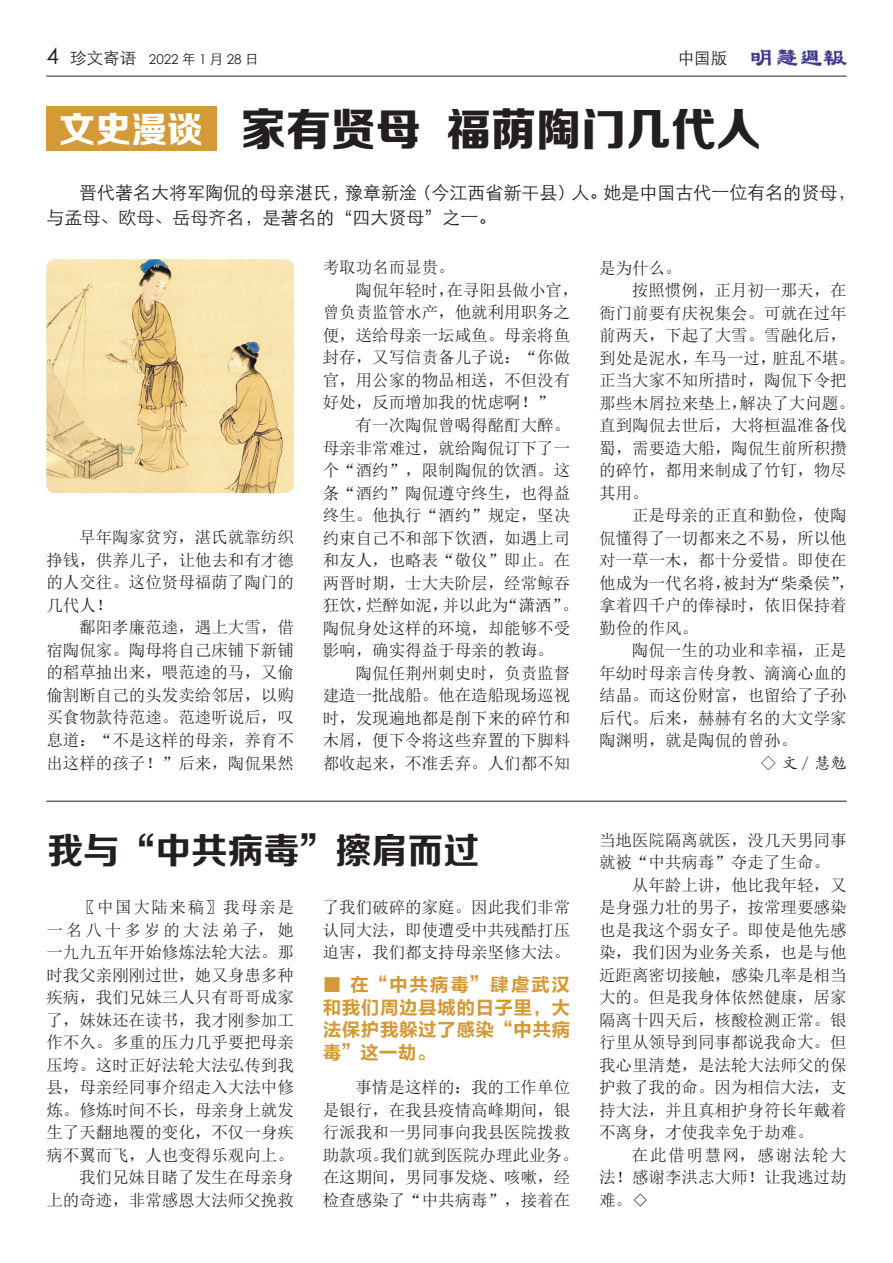
<style>
.page{position:relative;width:893px;height:1263px;background:#fff}
.page>*{position:absolute;margin:0;border:0;box-sizing:border-box;transform-origin:0 0}
.t1{font:45px "FZZDHJW GB1 0";color:#231f20}
.t2{font:36px "FZZCHJW GB1 0";color:#231f20}
.t3{font:18.75px/22.5px "FZLTCHK GBK1 0";letter-spacing:.02em;color:#d39a37;text-align:justify}
.t4{font:18px/25.5px "ST Xihei";color:#231f20}
.t5{font:16.5px/22.5px "Sim Sun";color:#231f20;text-align:justify}
.t6{font:16.5px "Sim Sun";letter-spacing:.1em;color:#231f20}
.t7{font:16.5px "ST Kaiti";color:#231f20}
.t8{font:16.5px "ST Xihei";color:#231f20}
.t9{font:13.5px "ST Xihei";color:#231f20}
.s1{font-size:22.5px}
.s2{font-size:16.5px}
.s3{font-size:36px;color:#fff}
</style>
<div class="page">
<div style="left:46px;top:106px;width:170px;height:45px;background:#d39a37"></div>
<img style="left:751px;top:49px;width:96px;height:17px">
<hr style="left:46px;top:76px;width:801px;height:1px;background:#231f20">
<img style="left:46px;top:259px;width:248px;height:234px">
<hr style="left:46px;top:801px;width:801px;height:1px;background:#231f20">
<p class="t9" style="left:46px;top:49px;width:214px"><span class="s1">4</span> <span class="s2">珍文寄语</span> 2022 年 1 月 28 日</p>
<p class="t8" style="left:678px;top:45px;width:51px">中国版</p>
<h1 class="t1" style="left:59px;top:105px;width:704px"><span class="s3">文史漫谈</span> 家有贤母 福荫陶门几代人</h1>
<p class="t4" style="left:46px;top:178px;width:811px;text-indent:33px">晋代著名大将军陶侃的母亲湛氏，豫章新淦（今江西省新干县）人。她是中国古代一位有名的贤母，与孟母、欧母、岳母齐名，是著名的“四大贤母”之一。</p>
<p class="t5" style="left:46px;top:526px;width:249px;text-indent:33px">早年陶家贫穷，湛氏就靠纺织挣钱，供养儿子，让他去和有才德的人交往。这位贤母福荫了陶门的几代人！</p>
<p class="t5" style="left:46px;top:616px;width:249px;text-indent:33px">鄱阳孝廉范逵，遇上大雪，借宿陶侃家。陶母将自己床铺下新铺的稻草抽出来，喂范逵的马，又偷偷割断自己的头发卖给邻居，以购买食物款待范逵。范逵听说后，叹息道：“不是这样的母亲，养育不出这样的孩子！”后来，陶侃果然</p>
<p class="t5" style="left:323px;top:256px;width:133px">考取功名而显贵。</p>
<p class="t5" style="left:356px;top:279px;width:225px">陶侃年轻时，在寻阳县做小官，</p>
<p class="t5" style="left:323px;top:301px;width:249px">曾负责监管水产，他就利用职务之</p>
<p class="t5" style="left:323px;top:324px;width:249px">便，送给母亲一坛咸鱼。母亲将鱼</p>
<p class="t5" style="left:323px;top:346px;width:249px">封存，又写信责备儿子说：“你做</p>
<p class="t5" style="left:323px;top:369px;width:249px">官，用公家的物品相送，不但没有</p>
<p class="t5" style="left:323px;top:391px;width:232px">好处，反而增加我的忧虑啊！”</p>
<p class="t5" style="left:356px;top:414px;width:216px">有一次陶侃曾喝得酩酊大醉。</p>
<p class="t5" style="left:323px;top:436px;width:249px">母亲非常难过，就给陶侃订下了一</p>
<p class="t5" style="left:323px;top:459px;width:249px">个“酒约”，限制陶侃的饮酒。这</p>
<p class="t5" style="left:323px;top:481px;width:249px">条“酒约”陶侃遵守终生，也得益</p>
<p class="t5" style="left:323px;top:504px;width:249px">终生。他执行“酒约”规定，坚决</p>
<p class="t5" style="left:323px;top:526px;width:249px">约束自己不和部下饮酒，如遇上司</p>
<p class="t5" style="left:323px;top:549px;width:249px">和友人，也略表“敬仪”即止。在</p>
<p class="t5" style="left:323px;top:571px;width:249px">两晋时期，士大夫阶层，经常鲸吞</p>
<p class="t5" style="left:323px;top:594px;width:257px">狂饮，烂醉如泥，并以此为“潇洒”。</p>
<p class="t5" style="left:323px;top:616px;width:249px">陶侃身处这样的环境，却能够不受</p>
<p class="t5" style="left:323px;top:639px;width:232px">影响，确实得益于母亲的教诲。</p>
<p class="t5" style="left:356px;top:661px;width:216px">陶侃任荆州刺史时，负责监督</p>
<p class="t5" style="left:323px;top:684px;width:249px">建造一批战船。他在造船现场巡视</p>
<p class="t5" style="left:323px;top:706px;width:249px">时，发现遍地都是削下来的碎竹和</p>
<p class="t5" style="left:323px;top:729px;width:249px">木屑，便下令将这些弃置的下脚料</p>
<p class="t5" style="left:323px;top:751px;width:249px">都收起来，不准丢弃。人们都不知</p>
<h2 class="t2" style="left:47px;top:830px;width:433px">我与“中共病毒”擦肩而过</h2>
<p class="t5" style="left:46px;top:896px;width:249px;text-align:right">〖中国大陆来稿〗我母亲是<br>一名八十多岁的大法弟子，她一九九五年开始修炼法轮大法。那时我父亲刚刚过世，她又身患多种疾病，我们兄妹三人只有哥哥成家了，妹妹还在读书，我才刚参加工作不久。多重的压力几乎要把母亲压垮。这时正好法轮大法弘传到我县，母亲经同事介绍走入大法中修炼。修炼时间不长，母亲身上就发生了天翻地覆的变化，不仅一身疾病不翼而飞，人也变得乐观向上。我们兄妹目睹了发生在母亲身<br>上的奇迹，非常感恩大法师父挽救</p>
<p class="t5" style="left:323px;top:896px;width:249px">了我们破碎的家庭。因此我们非常认同大法，即使遭受中共残酷打压迫害，我们都支持母亲坚修大法。</p>
<p class="t3" style="left:323px;top:974px;width:249px">■ 在“中共病毒”肆虐武汉和我们周边县城的日子里，大法保护我躲过了感染“中共病毒”这一劫。</p>
<p class="t5" style="left:323px;top:1076px;width:257px;text-align:left;text-indent:33px">事情是这样的：我的工作单位是银行，在我县疫情高峰期间，银行派我和一男同事向我县医院拨救助款项。我们就到医院办理此业务。在这期间，男同事发烧、咳嗽，经检查感染了“中共病毒”，接着在</p>
<p class="t5" style="left:599px;top:256px;width:84px">是为什么。</p>
<p class="t5" style="left:632px;top:279px;width:216px">按照惯例，正月初一那天，在</p>
<p class="t5" style="left:599px;top:301px;width:249px">衙门前要有庆祝集会。可就在过年</p>
<p class="t5" style="left:599px;top:324px;width:249px">前两天，下起了大雪。雪融化后，</p>
<p class="t5" style="left:599px;top:346px;width:257px">到处是泥水，车马一过，脏乱不堪。</p>
<p class="t5" style="left:599px;top:369px;width:249px">正当大家不知所措时，陶侃下令把</p>
<p class="t5" style="left:599px;top:391px;width:257px">那些木屑拉来垫上，解决了大问题。</p>
<p class="t5" style="left:599px;top:414px;width:249px">直到陶侃去世后，大将桓温准备伐</p>
<p class="t5" style="left:599px;top:436px;width:249px">蜀，需要造大船，陶侃生前所积攒</p>
<p class="t5" style="left:599px;top:459px;width:249px">的碎竹，都用来制成了竹钉，物尽</p>
<p class="t5" style="left:599px;top:481px;width:51px">其用。</p>
<p class="t5" style="left:632px;top:504px;width:216px">正是母亲的正直和勤俭，使陶</p>
<p class="t5" style="left:599px;top:526px;width:249px">侃懂得了一切都来之不易，所以他</p>
<p class="t5" style="left:599px;top:549px;width:249px">对一草一木，都十分爱惜。即使在</p>
<p class="t5" style="left:599px;top:571px;width:257px">他成为一代名将，被封为“柴桑侯”，</p>
<p class="t5" style="left:599px;top:594px;width:249px">拿着四千户的俸禄时，依旧保持着</p>
<p class="t5" style="left:599px;top:616px;width:100px">勤俭的作风。</p>
<p class="t5" style="left:632px;top:639px;width:216px">陶侃一生的功业和幸福，正是</p>
<p class="t5" style="left:599px;top:661px;width:249px">年幼时母亲言传身教、滴滴心血的</p>
<p class="t5" style="left:599px;top:684px;width:249px">结晶。而这份财富，也留给了子孙</p>
<p class="t5" style="left:599px;top:706px;width:249px">后代。后来，赫赫有名的大文学家</p>
<p class="t5" style="left:599px;top:729px;width:199px">陶渊明，就是陶侃的曾孙。</p>
<p class="t7" style="left:760px;top:751px;width:88px">◇ 文/慧勉</p>
<p class="t5" style="left:599px;top:829px;width:249px">当地医院隔离就医，没几天男同事</p>
<p class="t5" style="left:599px;top:851px;width:232px">就被“中共病毒”夺走了生命。</p>
<p class="t5" style="left:632px;top:874px;width:216px">从年龄上讲，他比我年轻，又</p>
<p class="t5" style="left:599px;top:896px;width:249px">是身强力壮的男子，按常理要感染</p>
<p class="t5" style="left:599px;top:919px;width:249px">也是我这个弱女子。即使是他先感</p>
<p class="t5" style="left:599px;top:941px;width:249px">染，我们因为业务关系，也是与他</p>
<p class="t5" style="left:599px;top:964px;width:249px">近距离密切接触，感染几率是相当</p>
<p class="t5" style="left:599px;top:986px;width:249px">大的。但是我身体依然健康，居家</p>
<p class="t5" style="left:599px;top:1009px;width:249px">隔离十四天后，核酸检测正常。银</p>
<p class="t5" style="left:599px;top:1031px;width:249px">行里从领导到同事都说我命大。但</p>
<p class="t5" style="left:599px;top:1054px;width:249px">我心里清楚，是法轮大法师父的保</p>
<p class="t5" style="left:599px;top:1076px;width:249px">护救了我的命。因为相信大法，支</p>
<p class="t5" style="left:599px;top:1099px;width:249px">持大法，并且真相护身符长年戴着</p>
<p class="t5" style="left:599px;top:1121px;width:216px">不离身，才使我幸免于劫难。</p>
<p class="t6" style="left:632px;top:1147px;width:216px">在此借明慧网，感谢法轮大</p>
<p class="t5" style="left:599px;top:1166px;width:249px">法！感谢李洪志大师！让我逃过劫</p>
<p class="t5" style="left:599px;top:1189px;width:51px">难。◇</p>
</div>
